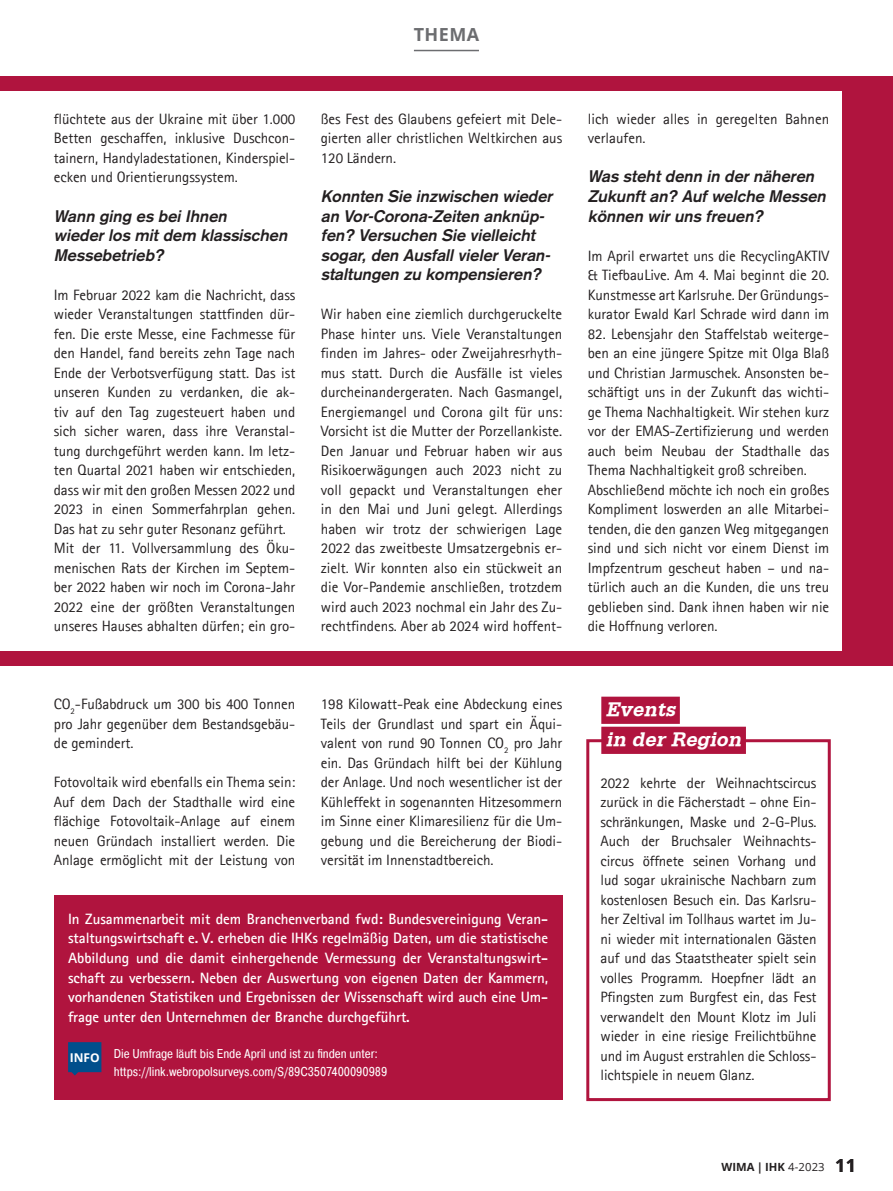
<style>
.page{position:relative;width:893px;height:1191px;background:#fff}
.page>*{position:absolute;margin:0;border:0;box-sizing:border-box;transform-origin:0 0}
.t1{font:italic 700 19.5px/30px "Stefan";color:#fff}
.t2{font:700 18px "Open Sans";letter-spacing:.025em;color:#6c6d70}
.t3{font:italic 700 16.5px/19.5px "Akzidenz Grotesk";color:#231f20}
.t4{font:15px/19.5px "Agfa Rotis Sans Serif";letter-spacing:-.005em;color:#231f20;text-align:justify}
.t5{font:700 15px/19.5px "Agfa Rotis Sans Serif";letter-spacing:-.005em;color:#fff;text-align:justify}
.t6{font:12.75px/18px "Pragmatica Cond";letter-spacing:-.005em;color:#fff}
.t7{font:700 11.25px "Open Sans";letter-spacing:.01em;color:#231f20}
.s1{font-weight:400}
.s2{font-size:18px}
</style>
<div class="page">
<div style="left:54px;top:895px;width:508px;height:204px;background:#b0143e"></div>
<div style="left:0;top:76px;width:893px;height:590px;background:#b0143e"></div>
<hr style="left:414px;top:50px;width:65px;height:1px;background:#6c6d70">
<div style="left:0;top:92px;width:842px;height:558px;background:#fff"></div>
<div style="left:586px;top:739px;width:244px;height:361px;border:3px solid #b0143e"></div>
<div style="left:601px;top:696px;width:79px;height:27px;background:#b0143e"></div>
<div style="left:601px;top:726px;width:145px;height:27px;background:#b0143e"></div>
<svg style="left:68px;top:1042px;width:33px;height:33px"></svg>
<p class="t2" style="left:414px;top:22px;width:67px">THEMA</p>
<p class="t4" style="left:54px;top:109px;width:243px">flüchtete aus der Ukraine mit über 1.000<br>Betten geschaffen, inklusive Duschcon&shy;tainern, Handyladestationen, Kinderspiel&shy;ecken und Orientierungssystem.</p>
<p class="t3" style="left:54px;top:206px;width:239px">Wann ging es beiIhnen wiederlos mitdem klassischen<br>Messebetrieb?</p>
<p class="t4" style="left:54px;top:284px;width:243px;text-align:left">Im Februar 2022 kam die Nachricht, dass wieder Veranstaltungen stattfinden dür&shy;fen. Die erste Messe, eine Fachmesse für den Handel, fand bereits zehn Tage nach Ende der Verbotsverfügung statt. Das ist unseren Kunden zu verdanken, die ak&shy;tiv auf den Tag zugesteuert haben und sich sicher waren, dass ihre Veranstal&shy;tung durchgeführt werden kann. Im letz&shy;ten Quartal 2021 haben wir entschieden, dass wir mit den großen Messen 2022 und 2023 in einen Sommerfahrplan gehen.<br>Das hat zu sehr guter Resonanz geführt.<br>Mit der 11. Vollversammlung des Öku&shy;menischen Rats der Kirchen im Septem&shy;ber 2022 haben wir noch im Corona-Jahr 2022 eine der größten Veranstaltungen unseres Hauses abhalten dürfen; ein gro-</p>
<p class="t4" style="left:321px;top:109px;width:243px">ßes Fest des Glaubens gefeiert mit Dele&shy;gierten aller christlichen Weltkirchen aus 120 Ländern.</p>
<p class="t3" style="left:321px;top:186px;width:237px">Konnten Sie inzwischen wieder an Vor-Corona-Zeiten anknüp&shy;fen? Versuchen Sie vielleicht sogar,den AusfallvielerVeran&shy;staltungen zu kompensieren?</p>
<p class="t4" style="left:321px;top:304px;width:243px">Wir haben eine ziemlich durchgeruckelte Phase hinter uns. Viele Veranstaltungen finden im Jahres- oder Zweijahresrhyth&shy;mus statt. Durch die Ausfälle ist vieles durcheinandergeraten. Nach Gasmangel, Energiemangel und Corona gilt für uns:<br>Vorsicht ist die Mutter der Porzellankiste.<br>Den Januar und Februar haben wir aus Risikoerwägungen auch 2023 nicht zu voll gepackt und Veranstaltungen eher in den Mai und Juni gelegt. Allerdings haben wir trotz der schwierigen Lage 2022 das zweitbeste Umsatzergebnis er&shy;zielt. Wir konnten also ein stückweit an die Vor-Pandemie anschließen, trotzdem wird auch 2023 nochmal ein Jahr des Zu&shy;rechtfindens. Aber ab 2024 wird hoffent-</p>
<p class="t4" style="left:588px;top:109px;width:243px">lich wieder alles in geregelten Bahnen verlaufen.</p>
<p class="t3" style="left:588px;top:167px;width:243px">Was stehtdenn in dernäheren<br>Zukunftan? Aufwelche Messen können wiruns freuen?</p>
<p class="t4" style="left:588px;top:245px;width:243px">Im April erwartet uns die RecyclingAKTIV &amp; TiefbauLive. Am 4. Mai beginnt die 20.<br>Kunstmesse art Karlsruhe. Der Gründungs&shy;kurator Ewald Karl Schrade wird dann im</p>
<p class="t4" style="left:588px;top:323px;width:243px;text-align:left">82. Lebensjahr den Staffelstab weiterge&shy;ben an eine jüngere Spitze mit Olga Blaß und Christian Jarmuschek. Ansonsten be&shy;schäftigt uns in der Zukunft das wichti&shy;ge Thema Nachhaltigkeit. Wir stehen kurz vor der EMAS-Zertifizierung und werden auch beim Neubau der Stadthalle das Thema Nachhaltigkeit groß schreiben.<br>Abschließend möchte ich noch ein großes Kompliment loswerden an alle Mitarbei&shy;tenden, die den ganzen Weg mitgegangen sind und sich nicht vor einem Dienst im Impfzentrum gescheut haben – und na&shy;türlich auch an die Kunden, die uns treu geblieben sind. Dank ihnen haben wir nie die Hoffnung verloren.</p>
<p class="t4" style="left:54px;top:694px;width:243px">CO<sub>2</sub>-Fußabdruck um 300 bis 400 Tonnen pro Jahr gegenüber dem Bestandsgebäu&shy;de gemindert.</p>
<p class="t4" style="left:54px;top:772px;width:243px">Fotovoltaik wird ebenfalls ein Thema sein:<br>Auf dem Dach der Stadthalle wird eine flächige Fotovoltaik-Anlage auf einem neuen Gründach installiert werden. Die Anlage ermöglicht mit der Leistung von</p>
<p class="t4" style="left:600px;top:772px;width:217px">2022 kehrte der Weihnachtscircus zurück in die Fächerstadt – ohne Ein&shy;schränkungen, Maske und 2-G-Plus.<br>Auch der Bruchsaler Weihnachts&shy;circus öffnete seinen Vorhang und lud sogar ukrainische Nachbarn zum kostenlosen Besuch ein. Das Karlsru&shy;her Zeltival im Tollhaus wartet im Ju&shy;ni wieder mit internationalen Gästen auf und das Staatstheater spielt sein volles Programm. Hoepfner lädt an Pfingsten zum Burgfest ein, das Fest verwandelt den Mount Klotz im Juli wieder in eine riesige Freilichtbühne und im August erstrahlen die Schloss&shy;lichtspiele in neuem Glanz.</p>
<p class="t4" style="left:321px;top:694px;width:243px">198 Kilowatt-Peak eine Abdeckung eines Teils der Grundlast und spart ein Äqui&shy;valent von rund 90 Tonnen CO<sub>2</sub> pro Jahr ein. Das Gründach hilft bei der Kühlung der Anlage. Und noch wesentlicher ist der Kühleffekt in sogenannten Hitzesommern im Sinne einer Klimaresilienz für die Um&shy;gebung und die Bereicherung der Biodi&shy;versität im Innenstadtbereich.</p>
<h1 class="t1" style="left:606px;top:694px;width:142px">Events<br>in der Region</h1>
<p class="t5" style="left:68px;top:908px;width:481px">In Zusammenarbeit mit dem Branchenverband fwd: Bundesvereinigung Veran&shy;staltungswirtschaft e. V. erheben die IHKs regelmäßig Daten, um die statistische Abbildung und die damit einhergehende Vermessung der Veranstaltungswirt&shy;schaft zu verbessern. Neben der Auswertung von eigenen Daten der Kammern, vorhandenen Statistiken und Ergebnissen der Wissenschaft wird auch eine Um&shy;frage unter den Unternehmen der Branche durchgeführt.</p>
<p class="t6" style="left:114px;top:1043px;width:275px;text-indent:-44px"><sub>INFO</sub> Die Umfrage läuft bis Ende April und ist zu finden unter: https://link.webropolsurveys.com/S/89C3507400090989</p>
<p class="t7" style="left:721px;top:1158px;width:136px">WIMA | IHK <span class="s1">4-2023</span> <span class="s2">11</span></p>
</div>
